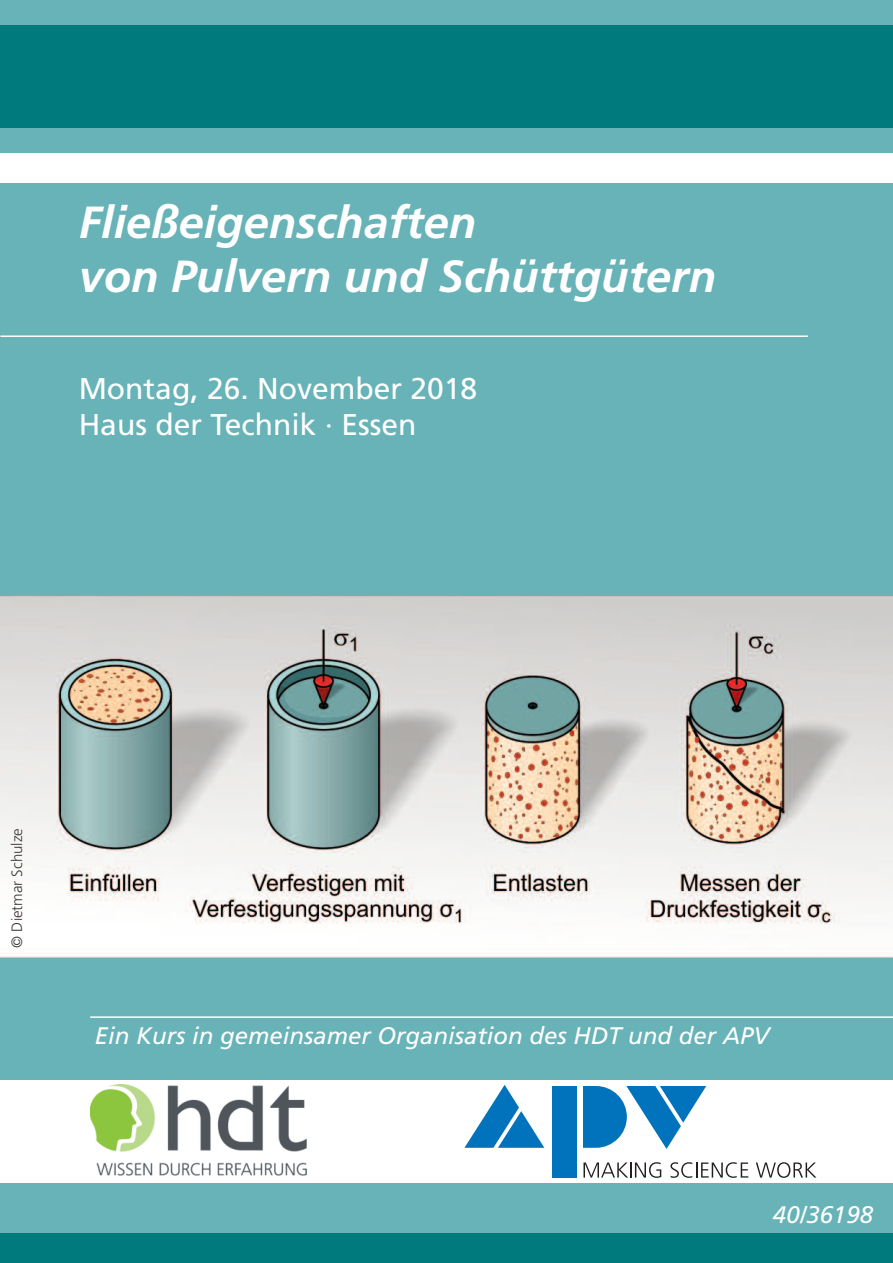
<style>
.page{position:relative;width:893px;height:1263px;background:#67b3b7}
.page>*{position:absolute;margin:0;border:0;box-sizing:border-box;transform-origin:0 0}
.t1{font:italic 700 45px/54px "Frutiger";color:#fff}
.t2{font:30px/36px "Frutiger";color:#fff}
.t3{font:italic 24px "Frutiger";color:#fff}
.t4{font:300 15px "Frutiger";color:#3b3532}
</style>
<div class="page">
<div style="left:0;top:1080px;width:893px;height:102px;background:#fff"></div>
<div style="left:0;top:26px;width:893px;height:102px;background:#007a7c"></div>
<hr style="left:90px;top:1016px;width:803px;height:2px;background:#fff">
<div style="left:0;top:153px;width:893px;height:30px;background:#fff"></div>
<img style="left:90px;top:1084px;width:217px;height:92px">
<svg style="left:464px;top:1085px;width:80px;height:63px"></svg>
<div style="left:552px;top:1086px;width:25px;height:91px;background:#0073bc"></div>
<svg style="left:583px;top:1086px;width:123px;height:63px"></svg>
<svg style="left:583px;top:1162px;width:78px;height:16px"></svg>
<svg style="left:670px;top:1162px;width:78px;height:16px"></svg>
<svg style="left:756px;top:1162px;width:60px;height:16px"></svg>
<img style="left:0;top:595px;width:893px;height:363px">
<hr style="left:0;top:335px;width:808px;height:2px;background:#fff">
<div style="left:0;top:1233px;width:893px;height:30px;background:#007a7c"></div>
<h1 class="t1" style="left:79px;top:199px;width:639px">Fließeigenschaften<br>von Pulvern und Schüttgütern</h1>
<p class="t2" style="left:79px;top:373px;width:400px">Montag, 26. November 2018<br>Haus der Technik · Essen</p>
<p class="t4" style="left:11px;top:948px;width:121px;rotate:-90deg">© Dietmar Schulze</p>
<p class="t3" style="left:95px;top:1026px;width:676px">Ein Kurs in gemeinsamer Organisation des HDT und der APV</p>
<p class="t3" style="left:773px;top:1205px;width:102px">40/36198</p>
</div>
